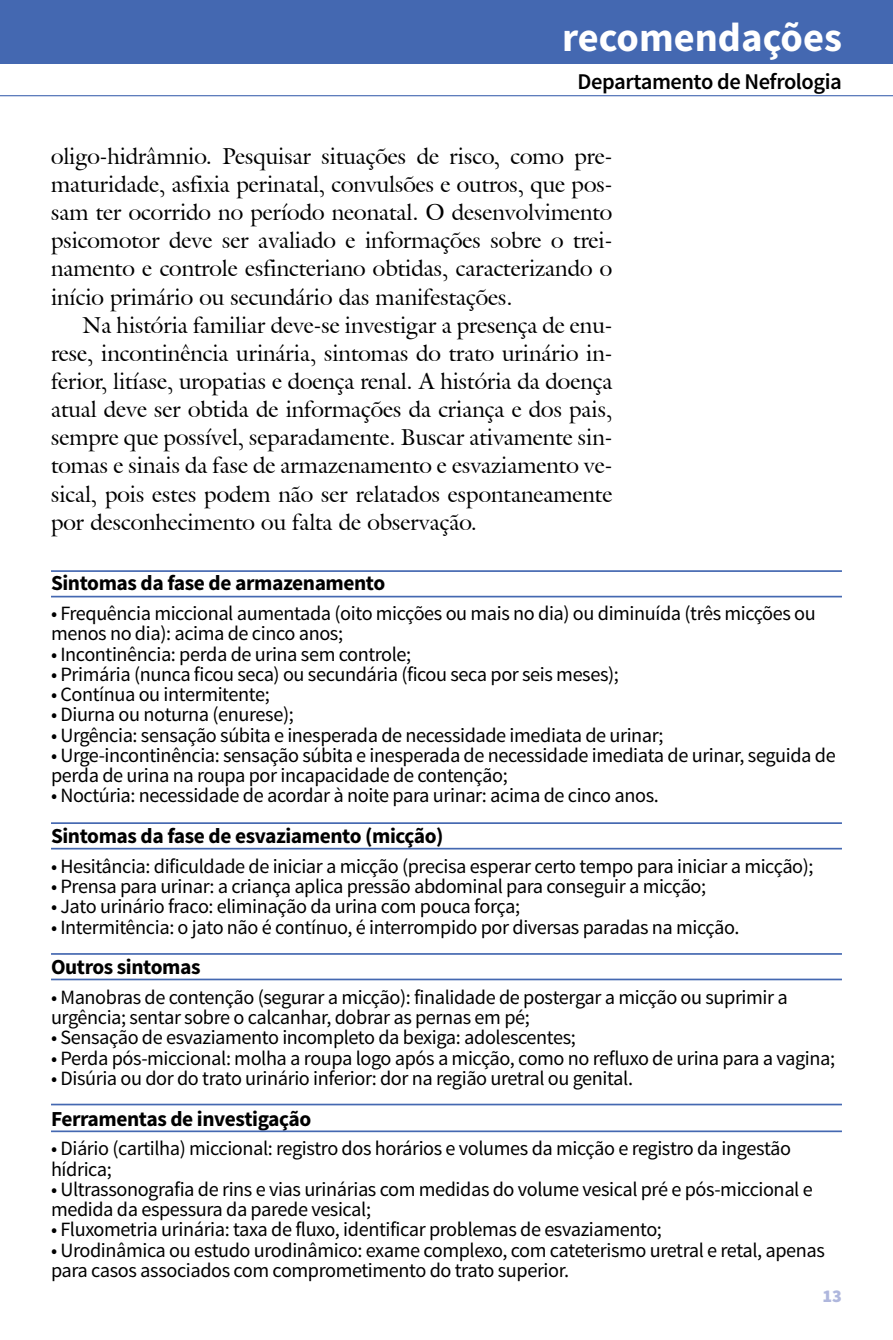
<style>
.page{position:relative;width:893px;height:1340px;background:#fff}
.page>*{position:absolute;margin:0;border:0;box-sizing:border-box;transform-origin:0 0}
.t1{font:700 40.5px "Source Sans Pro";color:#fff}
.t2{font:22.5px/28.1px "Galliard IT Cby BT";color:#000;text-align:justify}
.t3{font:600 22.5px "Source Sans Pro";letter-spacing:-.02em;color:#000}
.t4{font:700 21.38px "Source Sans Pro";letter-spacing:-.02em;color:#000}
.t5{font:20.25px/20.2px "Source Sans Pro";letter-spacing:-.02em;color:#000}
.t6{font:900 18px "Source Sans Pro";color:#afb7dd}
</style>
<div class="page">
<div style="left:0;top:0;width:893px;height:64px;background:#4468b1"></div>
<hr style="left:0;top:95px;width:893px;height:1px;background:#4468b1">
<hr style="left:51px;top:595px;width:791px;height:2px;background:#4468b1">
<hr style="left:51px;top:847px;width:791px;height:2px;background:#4468b1">
<hr style="left:51px;top:978px;width:791px;height:2px;background:#4468b1">
<hr style="left:51px;top:1130px;width:791px;height:2px;background:#4468b1">
<hr style="left:51px;top:570px;width:791px;height:2px;background:#4468b1">
<hr style="left:51px;top:822px;width:791px;height:2px;background:#4468b1">
<hr style="left:51px;top:953px;width:791px;height:1px;background:#4468b1">
<hr style="left:51px;top:1103px;width:791px;height:2px;background:#4468b1">
<h1 class="t1" style="left:562px;top:12px;width:281px">recomendações</h1>
<p class="t3" style="left:578px;top:68px;width:266px">Departamento de Nefrologia</p>
<p class="t2" style="left:51px;top:142px;width:563px">oligo-hidrâmnio. Pesquisar situações de risco, como pre&shy;maturidade, asfixia perinatal, convulsões e outros, que pos&shy;sam ter ocorrido no período neonatal. O desenvolvimento psicomotor deve ser avaliado e informações sobre o trei&shy;namento e controle esfincteriano obtidas, caracterizando o início primário ou secundário das manifestações.</p>
<p class="t2" style="left:51px;top:310px;width:563px;text-indent:32px">Na história familiar deve-se investigar a presença de enu&shy;rese, incontinência urinária, sintomas do trato urinário in&shy;ferior, litíase, uropatias e doença renal. A história da doença atual deve ser obtida de informações da criança e dos pais, sempre que possível, separadamente. Buscar ativamente sin&shy;tomas e sinais da fase de armazenamento e esvaziamento ve&shy;sical, pois estes podem não ser relatados espontaneamente por desconhecimento ou falta de observação.</p>
<p class="t4" style="left:51px;top:569px;width:336px">Sintomas da fase de armazenamento</p>
<p class="t5" style="left:51px;top:603px;width:766px">• Frequência miccional aumentada (oito micções ou mais no dia) ou diminuída (três micções ou menos no dia): acima de cinco anos;</p>
<p class="t5" style="left:51px;top:644px;width:362px">• Incontinência: perda de urina sem controle;</p>
<p class="t5" style="left:51px;top:664px;width:569px">• Primária (nunca ficou seca) ou secundária (ficou seca por seis meses);</p>
<p class="t5" style="left:51px;top:684px;width:220px">• Contínua ou intermitente;</p>
<p class="t5" style="left:51px;top:705px;width:244px">• Diurna ou noturna (enurese);</p>
<p class="t5" style="left:51px;top:725px;width:614px">• Urgência: sensação súbita e inesperada de necessidade imediata de urinar;</p>
<p class="t5" style="left:51px;top:745px;width:786px">• Urge-incontinência: sensação súbita e inesperada de necessidade imediata de urinar, seguida de perda de urina na roupa por incapacidade de contenção;</p>
<p class="t5" style="left:51px;top:786px;width:609px">• Noctúria: necessidade de acordar à noite para urinar: acima de cinco anos.</p>
<p class="t4" style="left:51px;top:822px;width:394px">Sintomas da fase de esvaziamento (micção)</p>
<p class="t5" style="left:51px;top:856px;width:764px">• Hesitância: dificuldade de iniciar a micção (precisa esperar certo tempo para iniciar a micção);</p>
<p class="t5" style="left:51px;top:876px;width:657px">• Prensa para urinar: a criança aplica pressão abdominal para conseguir a micção;</p>
<p class="t5" style="left:51px;top:896px;width:471px">• Jato urinário fraco: eliminação da urina com pouca força;</p>
<p class="t5" style="left:51px;top:917px;width:690px">• Intermitência: o jato não é contínuo, é interrompido por diversas paradas na micção.</p>
<p class="t4" style="left:51px;top:953px;width:151px">Outros sintomas</p>
<p class="t5" style="left:51px;top:987px;width:738px">• Manobras de contenção (segurar a micção): finalidade de postergar a micção ou suprimir a urgência; sentar sobre o calcanhar, dobrar as pernas em pé;</p>
<p class="t5" style="left:51px;top:1028px;width:526px">• Sensação de esvaziamento incompleto da bexiga: adolescentes;</p>
<p class="t5" style="left:51px;top:1048px;width:786px">• Perda pós-miccional: molha a roupa logo após a micção, como no refluxo de urina para a vagina;</p>
<p class="t5" style="left:51px;top:1068px;width:583px">• Disúria ou dor do trato urinário inferior: dor na região uretral ou genital.</p>
<p class="t4" style="left:51px;top:1104px;width:262px">Ferramentas de investigação</p>
<p class="t5" style="left:51px;top:1138px;width:742px">• Diário (cartilha) miccional: registro dos horários e volumes da micção e registro da ingestão hídrica;</p>
<p class="t5" style="left:51px;top:1179px;width:763px">• Ultrassonografia de rins e vias urinárias com medidas do volume vesical pré e pós-miccional e medida da espessura da parede vesical;</p>
<p class="t5" style="left:51px;top:1219px;width:612px">• Fluxometria urinária: taxa de fluxo, identificar problemas de esvaziamento;</p>
<p class="t5" style="left:51px;top:1240px;width:775px">• Urodinâmica ou estudo urodinâmico: exame complexo, com cateterismo uretral e retal, apenas para casos associados com comprometimento do trato superior.</p>
<p class="t6" style="left:822px;top:1284px;width:21px">13</p>
</div>
